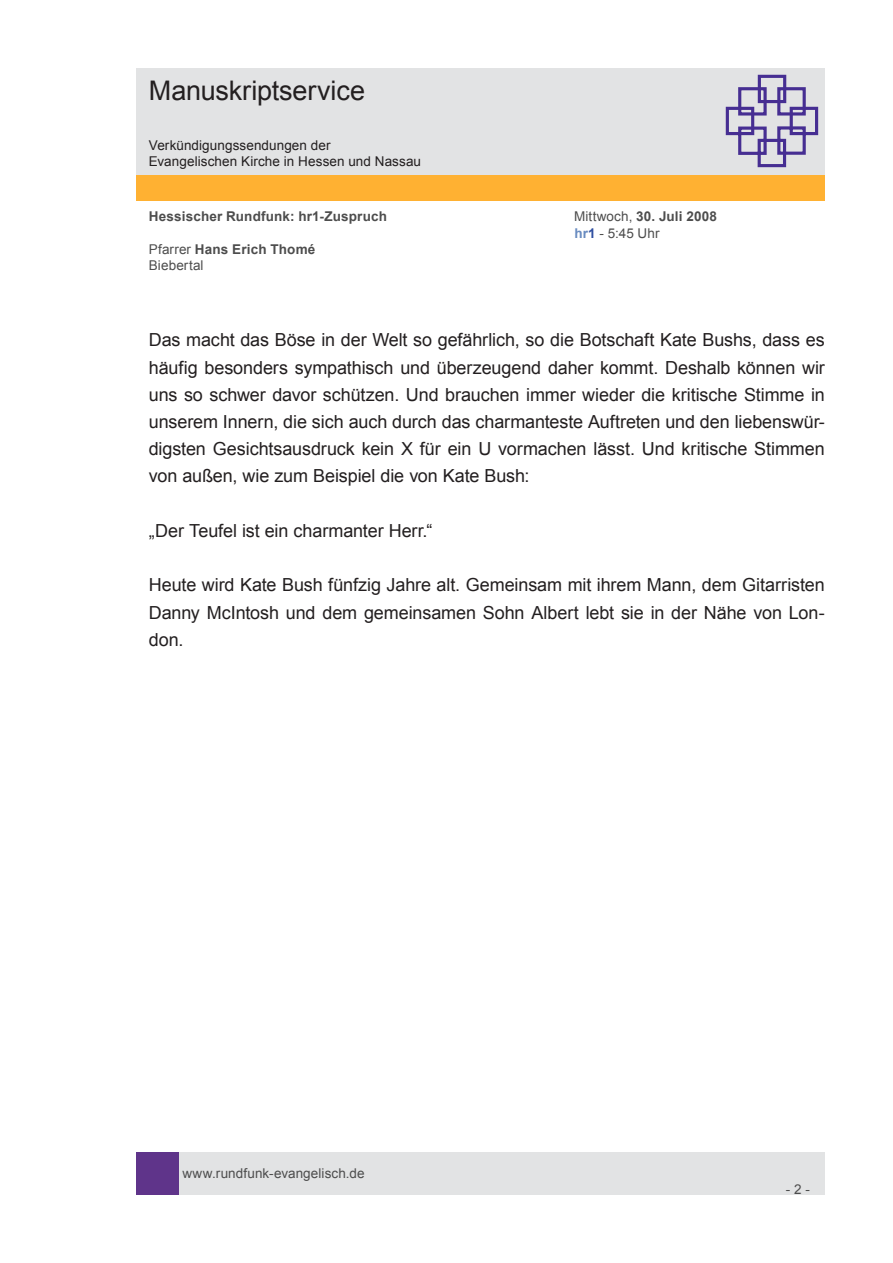
<style>
.page{position:relative;width:893px;height:1263px;background:#fff}
.page>*{position:absolute;margin:0;border:0;box-sizing:border-box;transform-origin:0 0}
.t1{font:27px "Arial";letter-spacing:-.005em;color:#231f20}
.t2{font:18px/27.2px "Arial";letter-spacing:-.005em;color:#231f20;text-align:justify}
.t3{font:13.5px/16.2px "Arial";letter-spacing:.01em;color:#4d4d4d}
.t4{font:13.5px/16.2px "Arial";letter-spacing:.005em;color:#231f20}
.t5{font:700 13.5px "Arial";letter-spacing:.015em;color:#4d4d4d}
.s1{font-weight:700}
.s2{font-weight:700;color:#688bc0}
.s3{font-weight:700;color:#2f4fa1}
</style>
<div class="page">
<div style="left:179px;top:1152px;width:646px;height:43px;background:#e2e3e4"></div>
<div style="left:136px;top:1152px;width:43px;height:43px;background:#5f348a"></div>
<div style="left:136px;top:175px;width:689px;height:26px;background:#ffb132"></div>
<div style="left:136px;top:68px;width:689px;height:106px;background:#e2e3e4"></div>
<svg style="left:725px;top:74px;width:94px;height:94px"></svg>
<h1 class="t1" style="left:149px;top:73px;width:218px">Manuskriptservice</h1>
<p class="t4" style="left:149px;top:137px;width:274px">Verkündigungssendungen der<br>Evangelischen Kirche in Hessen und Nassau</p>
<p class="t5" style="left:149px;top:208px;width:240px">Hessischer Rundfunk: hr1-Zuspruch</p>
<p class="t3" style="left:574px;top:209px;width:144px">Mittwoch, <span class="s1">30. Juli 2008 </span><span class="s2">hr</span><span class="s3">1</span> - 5:45 Uhr</p>
<p class="t3" style="left:149px;top:241px;width:168px">Pfarrer <span class="s1">Hans Erich Thomé<br></span>Biebertal</p>
<p class="t2" style="left:149px;top:327px;width:678px">Das macht das Böse in der Welt so gefährlich, so die Botschaft Kate Bushs, dass es häufig besonders sympathisch und überzeugend daher kommt. Deshalb können wir uns so schwer davor schützen. Und brauchen immer wieder die kritische Stimme in unserem Innern, die sich auch durch das charmanteste Auftreten und den liebenswür&shy;digsten Gesichtsausdruck kein X für ein U vormachen lässt. Und kritische Stimmen von außen, wie zum Beispiel die von Kate Bush:</p>
<p class="t2" style="left:149px;top:517px;width:285px">„Der Teufel ist ein charmanter Herr.“</p>
<p class="t2" style="left:149px;top:572px;width:678px">Heute wird Kate Bush fünfzig Jahre alt. Gemeinsam mit ihrem Mann, dem Gitarristen Danny McIntosh und dem gemeinsamen Sohn Albert lebt sie in der Nähe von Lon&shy;don.</p>
<p class="t3" style="left:182px;top:1165px;width:184px">www.rundfunk-evangelisch.de</p>
<p class="t3" style="left:786px;top:1181px;width:26px">- 2 -</p>
</div>
